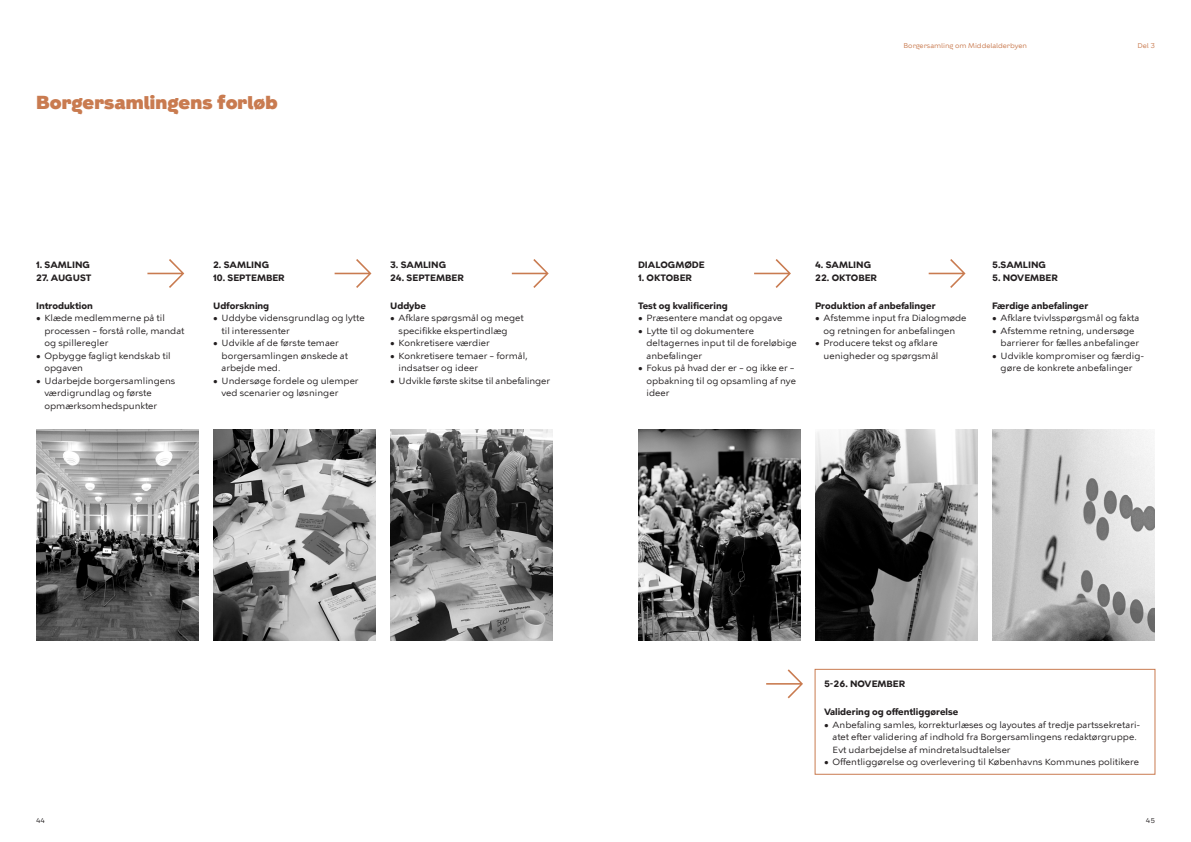
<style>
.page{position:relative;width:1191px;height:842px;background:#fff}
.page>*{position:absolute;margin:0;border:0;box-sizing:border-box;transform-origin:0 0}
.t1{font:900 18.7px "KBH";letter-spacing:.005em;color:#c97b50}
.t2{font:9px/12.5px "KBH Tekst";color:#231f20}
.t3{font:700 9px "KBH Tekst";color:#231f20}
.t4{font:7px "KBH";color:#c97b50}
.t5{font:7px "KBH";color:#231f20}
</style>
<div class="page">
<img style="left:213px;top:430px;width:163px;height:210px">
<img style="left:390px;top:430px;width:163px;height:210px">
<img style="left:815px;top:430px;width:163px;height:210px">
<img style="left:638px;top:430px;width:163px;height:210px">
<img style="left:992px;top:430px;width:163px;height:210px">
<svg style="left:147px;top:259px;width:37px;height:29px"></svg>
<svg style="left:334px;top:259px;width:37px;height:29px"></svg>
<svg style="left:512px;top:259px;width:36px;height:29px"></svg>
<svg style="left:754px;top:259px;width:37px;height:29px"></svg>
<svg style="left:928px;top:259px;width:37px;height:29px"></svg>
<svg style="left:766px;top:669px;width:37px;height:29px"></svg>
<div style="left:814px;top:669px;width:341px;height:106px;border:1px solid #c97b50"></div>
<img style="left:36px;top:430px;width:163px;height:210px">
<h1 class="t1" style="left:36px;top:95px;width:243px">Borgersamlingens forløb</h1>
<p class="t3" style="left:36px;top:262px;width:56px">1. SAMLING</p>
<p class="t3" style="left:36px;top:274px;width:57px">27. AUGUST</p>
<p class="t3" style="left:36px;top:302px;width:58px">Introduktion</p>
<p class="t2" style="left:45px;top:312px;width:142px;text-indent:-9px">• Klæde medlemmerne på til processen – forstå rolle, mandat og spilleregler</p>
<p class="t2" style="left:45px;top:350px;width:128px;text-indent:-9px">• Opbygge fagligt kendskab til opgaven</p>
<p class="t2" style="left:45px;top:375px;width:132px;text-indent:-9px">• Udarbejde borgersamlingens værdigrundlag og første opmærksomhedspunkter</p>
<p class="t3" style="left:213px;top:262px;width:58px">2. SAMLING</p>
<p class="t3" style="left:213px;top:274px;width:73px">10. SEPTEMBER</p>
<p class="t3" style="left:213px;top:302px;width:58px">Udforskning</p>
<p class="t2" style="left:221px;top:312px;width:145px;text-indent:-9px">• Uddybe vidensgrundlag og lytte til interessenter</p>
<p class="t2" style="left:221px;top:337px;width:128px;text-indent:-9px">• Udvikle af de første temaer borgersamlingen ønskede at arbejde med.</p>
<p class="t2" style="left:221px;top:375px;width:139px;text-indent:-9px">• Undersøge fordele og ulemper ved scenarier og løsninger</p>
<p class="t3" style="left:390px;top:262px;width:58px">3. SAMLING</p>
<p class="t3" style="left:390px;top:274px;width:75px">24. SEPTEMBER</p>
<p class="t3" style="left:390px;top:302px;width:37px">Uddybe</p>
<p class="t2" style="left:398px;top:312px;width:127px;text-indent:-9px">• Afklare spørgsmål og meget specifikke ekspertindlæg</p>
<p class="t2" style="left:390px;top:337px;width:101px">• Konkretisere værdier</p>
<p class="t2" style="left:398px;top:350px;width:130px;text-indent:-9px">• Konkretisere temaer – formål, indsatser og ideer</p>
<p class="t2" style="left:390px;top:375px;width:162px">• Udvikle første skitse til anbefalinger</p>
<p class="t4" style="left:903px;top:43px;width:125px">Borgersamling om Middelalderbyen</p>
<p class="t4" style="left:1137px;top:43px;width:19px">Del 3</p>
<p class="t3" style="left:638px;top:262px;width:68px">DIALOGMØDE</p>
<p class="t3" style="left:638px;top:274px;width:55px">1. OKTOBER</p>
<p class="t3" style="left:638px;top:300px;width:91px">Test og kvalificering</p>
<p class="t2" style="left:638px;top:312px;width:146px">• Præsentere mandat og opgave</p>
<p class="t2" style="left:646px;top:325px;width:152px;text-indent:-9px">• Lytte til og dokumentere deltagernes input til de foreløbige anbefalinger</p>
<p class="t2" style="left:646px;top:362px;width:151px;text-indent:-9px">• Fokus på hvad der er – og ikke er – opbakning til og opsamling af nye ideer</p>
<p class="t3" style="left:815px;top:262px;width:58px">4. SAMLING</p>
<p class="t3" style="left:815px;top:274px;width:63px">22. OKTOBER</p>
<p class="t3" style="left:815px;top:302px;width:122px">Produktion af anbefalinger</p>
<p class="t2" style="left:815px;top:312px;width:153px;text-align:center">• Afstemme input fra Dialogmøde og retningen for anbefalingen</p>
<p class="t2" style="left:815px;top:337px;width:125px;text-align:right">• Producere tekst og afklare uenigheder og spørgsmål</p>
<p class="t3" style="left:992px;top:262px;width:55px">5.SAMLING</p>
<p class="t3" style="left:992px;top:274px;width:67px">5. NOVEMBER</p>
<p class="t3" style="left:992px;top:302px;width:98px">Færdige anbefalinger</p>
<p class="t2" style="left:992px;top:312px;width:149px">• Afklare tvivlsspørgsmål og fakta</p>
<p class="t2" style="left:1000px;top:325px;width:140px;text-indent:-9px">• Afstemme retning, undersøge barrierer for fælles anbefalinger</p>
<p class="t2" style="left:992px;top:350px;width:154px;text-align:center">• Udvikle kompromiser og færdig&shy;gøre de konkrete anbefalinger</p>
<p class="t3" style="left:824px;top:679px;width:83px">5-26. NOVEMBER</p>
<p class="t3" style="left:824px;top:707px;width:136px">Validering og offentliggørelse</p>
<p class="t2" style="left:832px;top:719px;width:309px;text-indent:-9px">• Anbefaling samles, korrekturlæses og layoutes af tredje partssekretari&shy;atet efter validering af indhold fra Borgersamlingens redaktørgruppe.<br>Evt udarbejdelse af mindretalsudtalelser</p>
<p class="t2" style="left:824px;top:756px;width:317px">• Offentliggørelse og overlevering til Københavns Kommunes politikere</p>
<p class="t5" style="left:36px;top:818px;width:11px">44</p>
<p class="t5" style="left:1145px;top:818px;width:11px">45</p>
</div>
